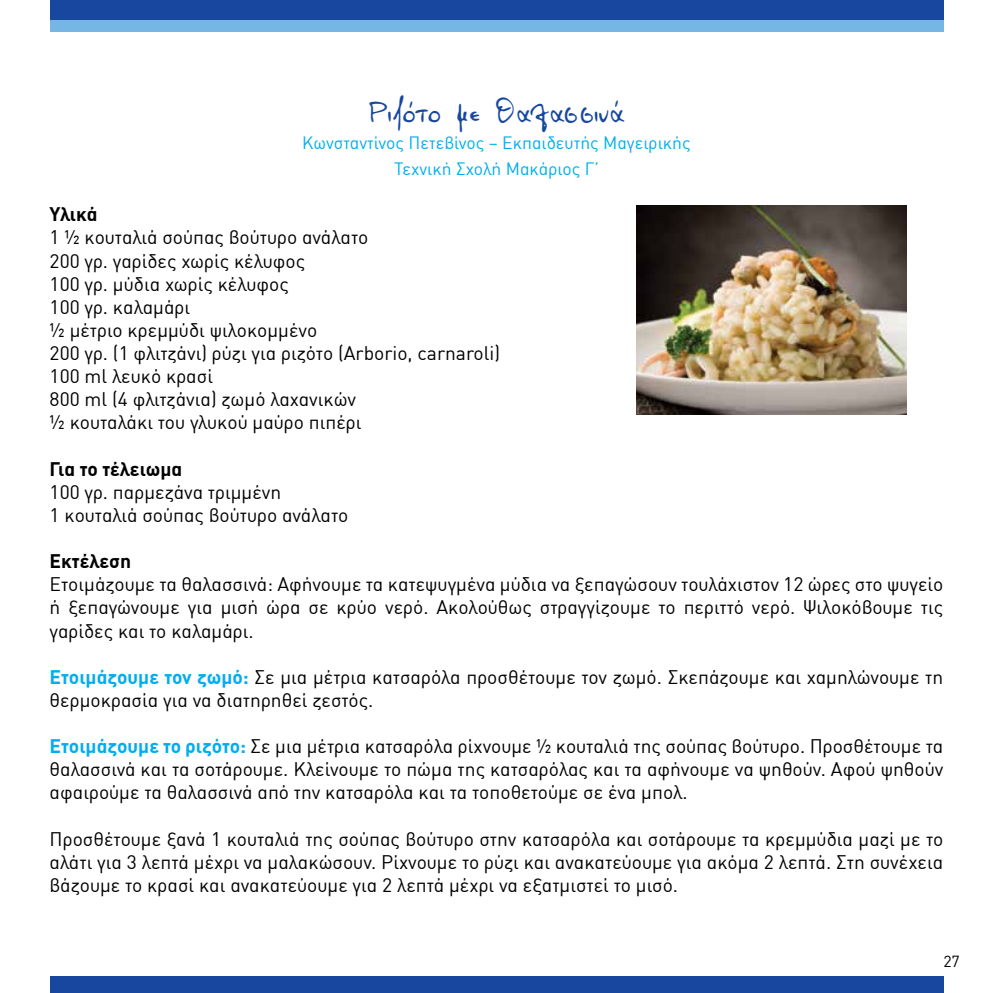
<style>
.page{position:relative;width:993px;height:993px;background:#fff}
.page>*{position:absolute;margin:0;border:0;box-sizing:border-box;transform-origin:0 0}
.t1{font:45.5px "BP Maria";color:#17479e}
.t2{font:19.25px/23.1px "DIN Greek";color:#000}
.t3{font:700 19.25px "DIN Greek";color:#000}
.t4{font:17.5px/25.9px "DIN Greek";color:#00aeef;text-align:center}
.t5{font:15.75px "DIN Greek";color:#000}
.s1{font-weight:700;color:#00aeef}
</style>
<div class="page">
<img style="left:636px;top:205px;width:270px;height:210px">
<div style="left:50px;top:975px;width:893px;height:17px;background:#17479e"></div>
<div style="left:50px;top:0;width:893px;height:31px;background:#75b6e4"></div>
<div style="left:50px;top:0;width:893px;height:19px;background:#17479e"></div>
<h1 class="t1" style="left:368px;top:81px;width:258px">Ριζότο με Θαλασσινά</h1>
<p class="t4" style="left:302px;top:130px;width:390px">Κωνσταντίνος Πετεβίνος – Εκπαιδευτής Μαγειρικής<br>Τεχνική Σχολή Μακάριος Γ’</p>
<p class="t3" style="left:50px;top:203px;width:49px">Υλικά</p>
<p class="t2" style="left:50px;top:226px;width:452px">1 ½ κουταλιά σούπας βούτυρο ανάλατο<br>200 γρ. γαρίδες χωρίς κέλυφος<br>100 γρ. μύδια χωρίς κέλυφος<br>100 γρ. καλαμάρι<br>½ μέτριο κρεμμύδι ψιλοκομμένο<br>200 γρ. (1 φλιτζάνι) ρύζι για ριζότο (Arborio, carnaroli)<br>100 ml λευκό κρασί<br>800 ml (4 φλιτζάνια) ζωμό λαχανικών<br>½ κουταλάκι του γλυκού μαύρο πιπέρι</p>
<p class="t3" style="left:50px;top:457px;width:134px">Για το τέλειωμα</p>
<p class="t2" style="left:50px;top:480px;width:300px">100 γρ. παρμεζάνα τριμμένη<br>1 κουταλιά σούπας βούτυρο ανάλατο</p>
<p class="t3" style="left:50px;top:549px;width:83px">Εκτέλεση</p>
<p class="t2" style="left:50px;top:572px;width:894px;text-align:justify">Ετοιμάζουμε τα θαλασσινά: Αφήνουμε τα κατεψυγμένα μύδια να ξεπαγώσουν τουλάχιστον 12 ώρες στο ψυγείο ή ξεπαγώνουμε για μισή ώρα σε κρύο νερό. Ακολούθως στραγγίζουμε το περιττό νερό. Ψιλοκόβουμε τις γαρίδες και το καλαμάρι.</p>
<p class="t2" style="left:50px;top:665px;width:894px"><span class="s1">Ετοιμάζουμε τον ζωμό:</span> Σε μια μέτρια κατσαρόλα προσθέτουμε τον ζωμό. Σκεπάζουμε και χαμηλώνουμε τη θερμοκρασία για να διατηρηθεί ζεστός.</p>
<p class="t2" style="left:50px;top:734px;width:894px;text-align:justify"><span class="s1">Ετοιμάζουμε το ριζότο:</span> Σε μια μέτρια κατσαρόλα ρίχνουμε ½ κουταλιά της σούπας βούτυρο. Προσθέτουμε τα θαλασσινά και τα σοτάρουμε. Κλείνουμε το πώμα της κατσαρόλας και τα αφήνουμε να ψηθούν. Αφού ψηθούν αφαιρούμε τα θαλασσινά από την κατσαρόλα και τα τοποθετούμε σε ένα μπολ.</p>
<p class="t2" style="left:50px;top:826px;width:894px;text-align:justify">Προσθέτουμε ξανά 1 κουταλιά της σούπας βούτυρο στην κατσαρόλα και σοτάρουμε τα κρεμμύδια μαζί με το αλάτι για 3 λεπτά μέχρι να μαλακώσουν. Ρίχνουμε το ρύζι και ανακατεύουμε για ακόμα 2 λεπτά. Στη συνέχεια βάζουμε το κρασί και ανακατεύουμε για 2 λεπτά μέχρι να εξατμιστεί το μισό.</p>
<p class="t5" style="left:943px;top:951px;width:18px">27</p>
</div>
